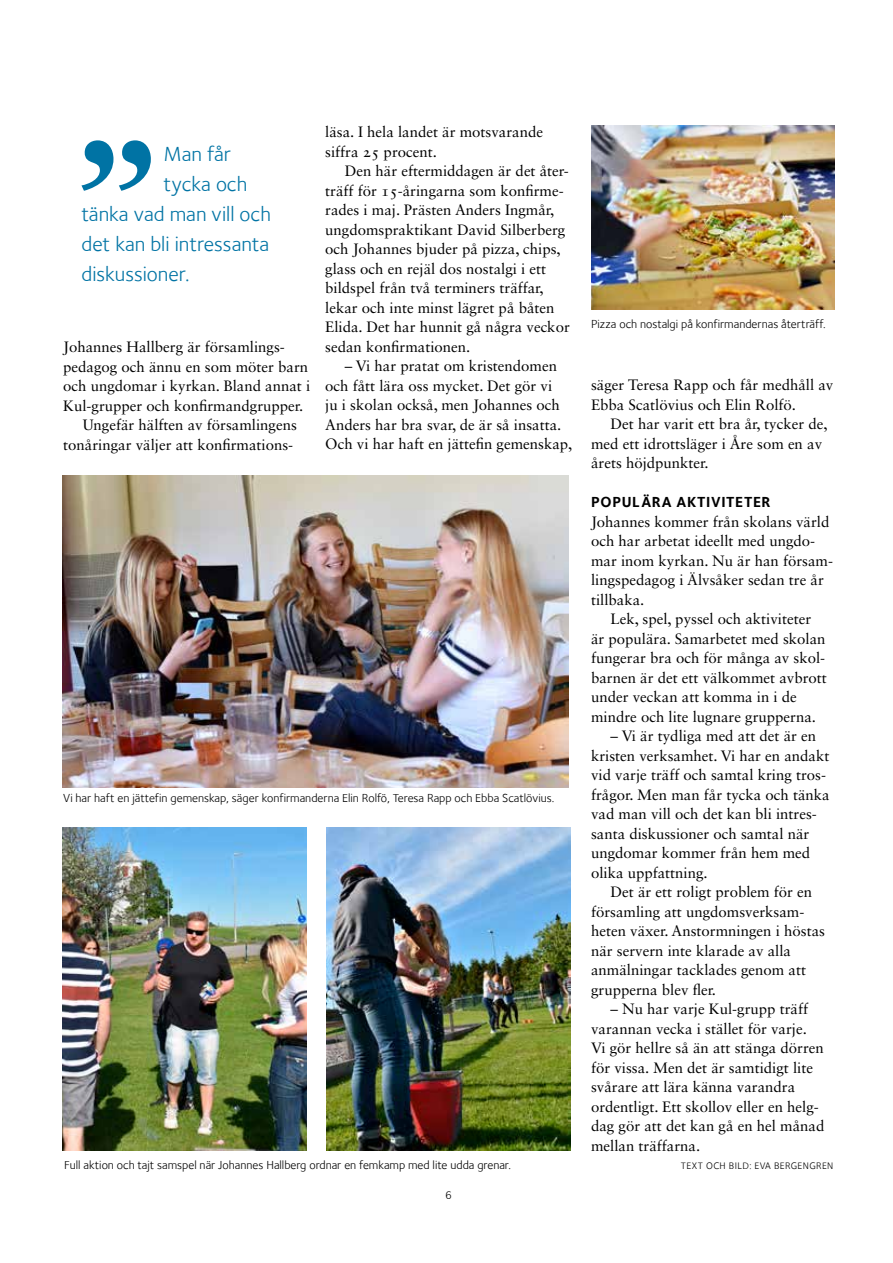
<style>
.page{position:relative;width:893px;height:1263px;background:#fff}
.page>*{position:absolute;margin:0;border:0;box-sizing:border-box;transform-origin:0 0}
.t1{font:21px "Foundry Sterling Book OSF";color:#0073a4}
.t2{font:15px/19.5px "Sabon LT Std";color:#000}
.t3{font:15px "Foundry Sterling Bold OSF";letter-spacing:.04em;color:#000}
.t4{font:12px "Foundry Sterling Book OSF";color:#000}
.t5{font:9.75px "Foundry Sterling Book OSF";letter-spacing:.04em;color:#000}
</style>
<div class="page">
<img style="left:62px;top:476px;width:506px;height:312px">
<img style="left:327px;top:827px;width:244px;height:323px">
<img style="left:591px;top:125px;width:243px;height:185px">
<img style="left:62px;top:827px;width:244px;height:323px">
<svg style="left:81px;top:140px;width:70px;height:51px"></svg>
<h1 class="t1" style="left:164px;top:142px;width:69px">Man får</h1>
<h1 class="t1" style="left:164px;top:172px;width:85px">tycka och</h1>
<h1 class="t1" style="left:81px;top:202px;width:191px">tänka vad man vill och</h1>
<h1 class="t1" style="left:81px;top:232px;width:189px">det kan bli intressanta</h1>
<h1 class="t1" style="left:81px;top:262px;width:110px">diskussioner.</h1>
<p class="t2" style="left:63px;top:337px;width:222px">Johannes Hallberg är församlings-</p>
<p class="t2" style="left:63px;top:357px;width:247px">pedagog och ännu en som möter barn</p>
<p class="t2" style="left:63px;top:376px;width:249px">och ungdomar i kyrkan. Bland annat i</p>
<p class="t2" style="left:63px;top:396px;width:242px">Kul-grupper och konfirmandgrupper.</p>
<p class="t2" style="left:83px;top:415px;width:216px">Ungefär hälften av församlingens</p>
<p class="t2" style="left:63px;top:435px;width:232px">tonåringar väljer att konfirmations-</p>
<p class="t2" style="left:325px;top:122px;width:219px">läsa. I hela landet är motsvarande siffra 25 procent.</p>
<p class="t2" style="left:325px;top:161px;width:246px;text-indent:19px">Den här eftermiddagen är det åter&shy;träff för 15-åringarna som konfirme&shy;rades i maj. Prästen Anders Ingmår, ungdomspraktikant David Silberberg och Johannes bjuder på pizza, chips, glass och en rejäl dos nostalgi i ett bildspel från två terminers träffar, lekar och inte minst lägret på båten Elida. Det har hunnit gå några veckor sedan konfirmationen.</p>
<p class="t2" style="left:325px;top:356px;width:249px;text-indent:19px">– Vi har pratat om kristendomen och fått lära oss mycket. Det gör vi<br>ju i skolan också, men Johannes och Anders har bra svar, de är så insatta.<br>Och vi har haft en jättefin gemenskap,</p>
<p class="t4" style="left:63px;top:791px;width:493px">Vi har haft en jättefin gemenskap, säger konfirmanderna Elin Rolfö, Teresa Rapp och Ebba Scatlövius.</p>
<p class="t4" style="left:64px;top:1157px;width:448px">Full aktion och tajt samspel när Johannes Hallberg ordnar en femkamp med lite udda grenar.</p>
<p class="t4" style="left:445px;top:1188px;width:8px">6</p>
<p class="t4" style="left:591px;top:317px;width:236px">Pizza och nostalgi på konfirmandernas återträff.</p>
<p class="t2" style="left:591px;top:375px;width:244px">säger Teresa Rapp och får medhåll av<br>Ebba Scatlövius och Elin Rolfö.</p>
<p class="t2" style="left:591px;top:414px;width:238px;text-indent:20px">Det har varit ett bra år, tycker de, med ett idrottsläger i Åre som en av årets höjdpunkter.</p>
<p class="t3" style="left:591px;top:493px;width:181px">POPULÄRA AKTIVITETER</p>
<p class="t2" style="left:591px;top:512px;width:243px">Johannes kommer från skolans värld och har arbetat ideellt med ungdo&shy;mar inom kyrkan. Nu är han försam&shy;lingspedagog i Älvsåker sedan tre år tillbaka.</p>
<p class="t2" style="left:591px;top:609px;width:237px;text-indent:20px">Lek, spel, pyssel och aktiviteter är populära. Samarbetet med skolan fungerar bra och för många av skol&shy;barnen är det ett välkommet avbrott under veckan att komma in i de mindre och lite lugnare grupperna.</p>
<p class="t2" style="left:591px;top:726px;width:240px;text-indent:20px">– Vi är tydliga med att det är en kristen verksamhet. Vi har en andakt vid varje träff och samtal kring tros&shy;frågor. Men man får tycka och tänka vad man vill och det kan bli intres&shy;santa diskussioner och samtal när ungdomar kommer från hem med olika uppfattning.</p>
<p class="t2" style="left:591px;top:882px;width:235px;text-indent:20px">Det är ett roligt problem för en församling att ungdomsverksam&shy;heten växer. Anstormningen i höstas när servern inte klarade av alla anmälningar tacklades genom att grupperna blev fler.</p>
<p class="t2" style="left:591px;top:999px;width:235px;text-indent:20px">– Nu har varje Kul-grupp träff varannan vecka i stället för varje.<br>Vi gör hellre så än att stänga dörren för vissa. Men det är samtidigt lite svårare att lära känna varandra ordentligt. Ett skollov eller en helg&shy;dag gör att det kan gå en hel månad mellan träffarna.</p>
<p class="t5" style="left:681px;top:1160px;width:154px">TEXT OCH BILD: EVA BERGENGREN</p>
</div>
